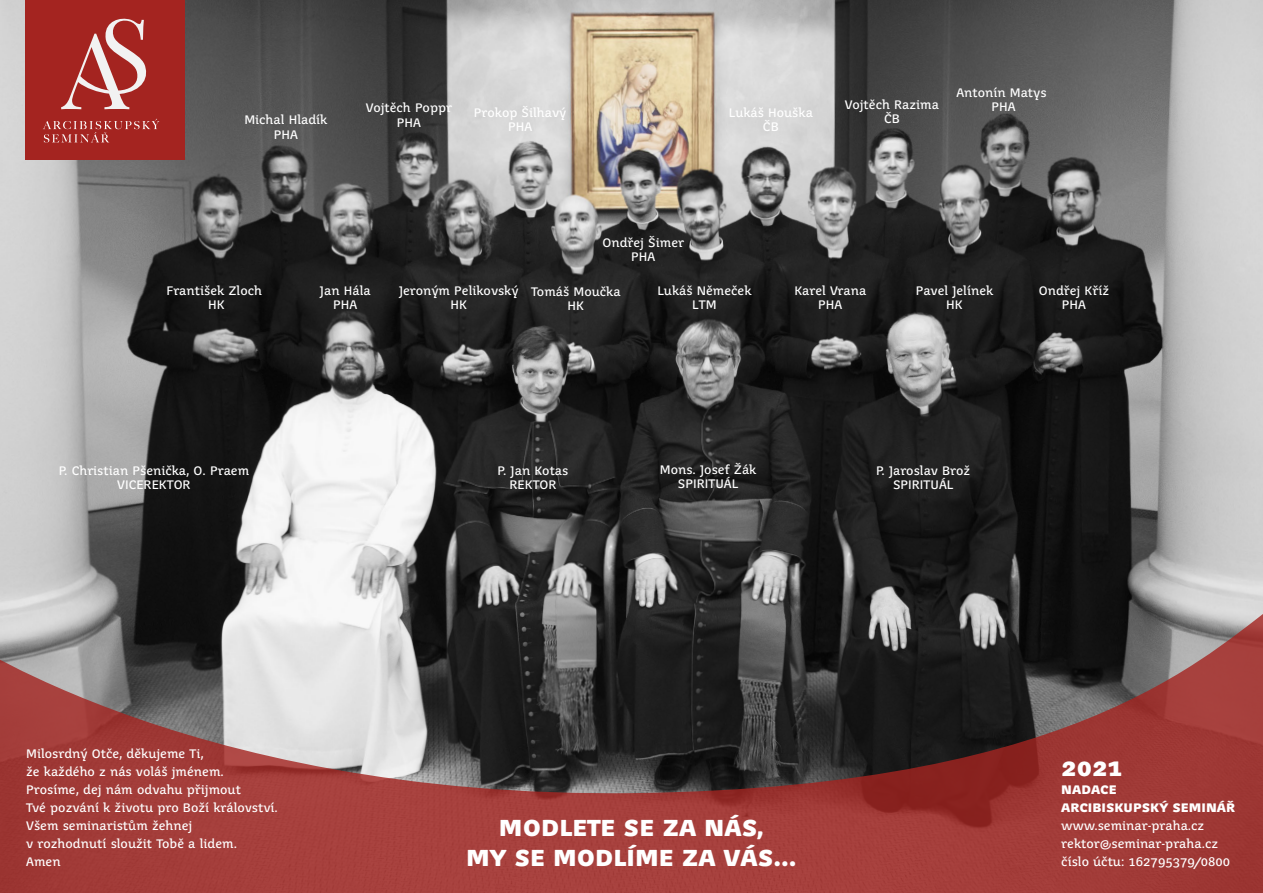
<style>
.page{position:relative;width:1263px;height:893px;background:#fff}
.page>*{position:absolute;margin:0;border:0;box-sizing:border-box;transform-origin:0 0}
.t1{font:500 22.5px "Juvenis";color:#fff}
.t2{font:300 12px/14.4px "Juvenis";color:#fff;text-align:center}
.t3{font:500 12px/18px "Juvenis";color:#fff}
</style>
<div class="page">
<img style="left:0;top:0;width:1263px;height:578px">
<svg style="left:0;top:578px;width:1263px;height:315px;background:#7c4d4b"></svg>
<div style="left:26px;top:0;width:159px;height:159px;background:#a42420"></div>
<svg style="left:43px;top:119px;width:116px;height:23px"></svg>
<svg style="left:61px;top:18px;width:86px;height:91px"></svg>
<p class="t2" style="left:244px;top:113px;width:85px">Michal Hladík<br>PHA</p>
<p class="t2" style="left:366px;top:101px;width:88px">Vojtěch Poppr<br>PHA</p>
<p class="t2" style="left:474px;top:105px;width:94px">Prokop Šilhavý</p>
<p class="t2" style="left:508px;top:119px;width:26px">PHA</p>
<p class="t2" style="left:602px;top:235px;width:83px">Ondřej Šimer<br>PHA</p>
<p class="t2" style="left:729px;top:105px;width:86px">Lukáš Houška</p>
<p class="t2" style="left:763px;top:119px;width:17px">ČB</p>
<p class="t2" style="left:956px;top:85px;width:92px">Antonín Matys</p>
<p class="t2" style="left:845px;top:98px;width:96px">Vojtěch Razima</p>
<p class="t2" style="left:991px;top:100px;width:26px">PHA</p>
<p class="t2" style="left:884px;top:112px;width:17px">ČB</p>
<p class="t2" style="left:167px;top:284px;width:97px">František Zloch</p>
<p class="t2" style="left:208px;top:298px;width:18px">HK</p>
<p class="t2" style="left:320px;top:284px;width:52px">Jan Hála<br>PHA</p>
<p class="t2" style="left:399px;top:284px;width:121px">Jeroným Pelikovský</p>
<p class="t2" style="left:450px;top:298px;width:18px">HK</p>
<p class="t2" style="left:531px;top:284px;width:91px">Tomáš Moučka</p>
<p class="t2" style="left:567px;top:299px;width:18px">HK</p>
<p class="t2" style="left:657px;top:284px;width:96px">Lukáš Němeček<br>LTM</p>
<p class="t2" style="left:794px;top:284px;width:73px">Karel Vrana</p>
<p class="t2" style="left:818px;top:298px;width:26px">PHA</p>
<p class="t2" style="left:916px;top:284px;width:79px">Pavel Jelínek</p>
<p class="t2" style="left:946px;top:298px;width:18px">HK</p>
<p class="t2" style="left:1039px;top:284px;width:72px">Ondřej Kříž<br>PHA</p>
<p class="t2" style="left:59px;top:463px;width:192px">P. Christian Pšenička, O. Praem</p>
<p class="t2" style="left:117px;top:478px;width:75px">VICEREKTOR</p>
<p class="t2" style="left:498px;top:463px;width:72px">P. Jan Kotas</p>
<p class="t2" style="left:509px;top:478px;width:49px">REKTOR</p>
<p class="t2" style="left:660px;top:462px;width:98px">Mons. Josef Žák</p>
<p class="t2" style="left:678px;top:477px;width:62px">SPIRITUÁL</p>
<p class="t2" style="left:876px;top:463px;width:96px">P. Jaroslav Brož</p>
<p class="t2" style="left:893px;top:478px;width:62px">SPIRITUÁL</p>
<p class="t2" style="left:26px;top:747px;width:179px">Milosrdný Otče, děkujeme Ti,</p>
<p class="t2" style="left:26px;top:765px;width:199px">že každého z nás voláš jménem.</p>
<p class="t2" style="left:26px;top:783px;width:216px">Prosíme, dej nám odvahu přijmout</p>
<p class="t2" style="left:26px;top:801px;width:253px">Tvé pozvání k životu pro Boží království.</p>
<p class="t2" style="left:26px;top:819px;width:168px">Všem seminaristům žehnej</p>
<p class="t2" style="left:26px;top:837px;width:212px">v rozhodnutí sloužit Tobě a lidem.</p>
<p class="t2" style="left:26px;top:855px;width:36px">Amen</p>
<p class="t1" style="left:499px;top:814px;width:266px">MODLETE SE ZA NÁS,</p>
<p class="t1" style="left:466px;top:844px;width:332px">MY SE MODLÍME ZA VÁS...</p>
<p class="t1" style="left:1061px;top:754px;width:63px">2021</p>
<p class="t3" style="left:1061px;top:781px;width:175px">NADACE<br>ARCIBISKUPSKÝ SEMINÁŘ</p>
<p class="t2" style="left:1061px;top:819px;width:145px">www.seminar-praha.cz</p>
<p class="t2" style="left:1061px;top:837px;width:158px">rektor@seminar-praha.cz</p>
<p class="t2" style="left:1061px;top:855px;width:170px">číslo účtu: 162795379/0800</p>
</div>
